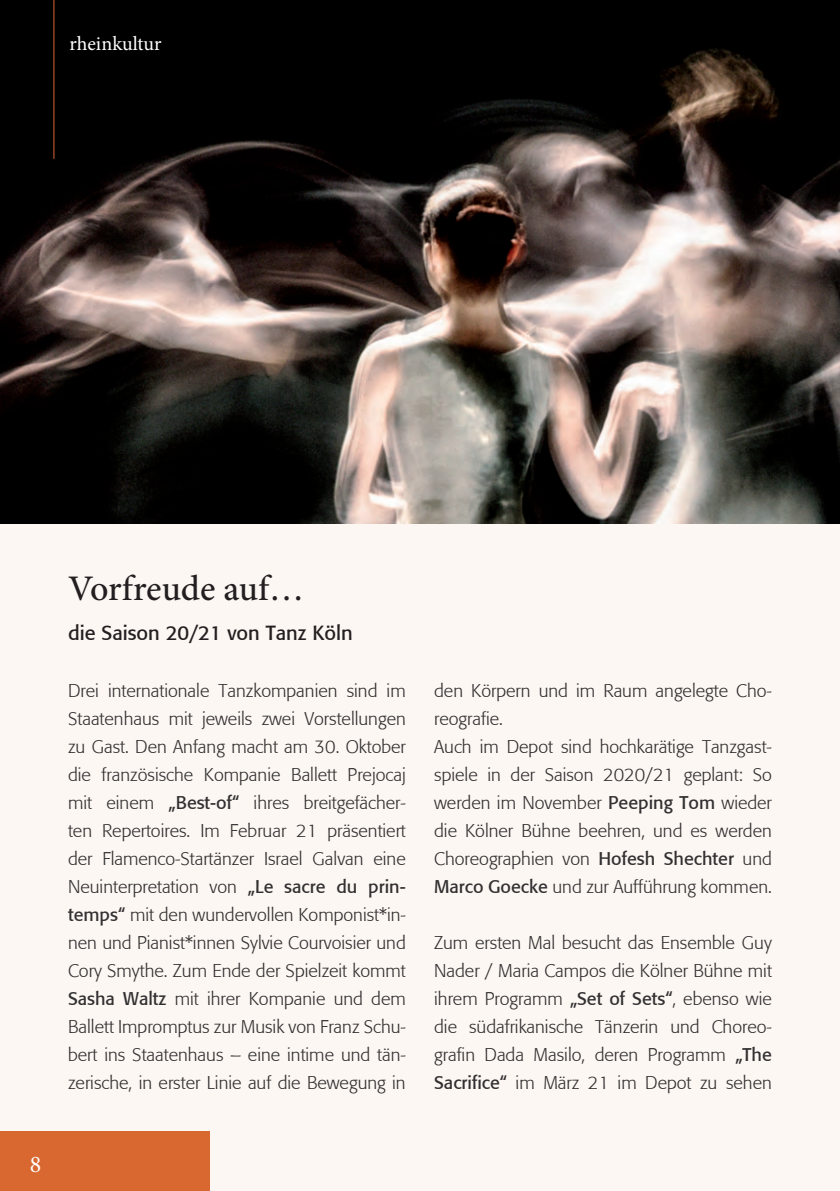
<style>
.page{position:relative;width:840px;height:1191px;background:#fff}
.page>*{position:absolute;margin:0;border:0;box-sizing:border-box;transform-origin:0 0}
.t1{font:500 36px "Minion Pro";color:#231f20}
.t2{font:24px "Minion Pro";color:#fff}
.t3{font:20px "Formata BQ";color:#231f20}
.t4{font:20px "Minion Pro";color:#fff}
.t5{font:300 18px/28px "Formata BQ";color:#312f30;text-align:justify}
.s1{font-weight:400}
</style>
<div class="page">
<div style="left:0;top:0;width:839px;height:1191px;background:#fdf7f3"></div>
<div style="left:0;top:1131px;width:210px;height:60px;background:#d86830"></div>
<img style="left:0;top:0;width:839px;height:523px">
<hr style="left:53px;top:0;width:1px;height:159px;background:#d86830">
<p class="t4" style="left:69px;top:30px;width:93px">rheinkultur</p>
<h2 class="t2" style="left:30px;top:1147px;width:13px">8</h2>
<h1 class="t1" style="left:68px;top:564px;width:237px">Vorfreude auf…</h1>
<p class="t3" style="left:68px;top:621px;width:286px">die Saison 20/21 von Tanz Köln</p>
<p class="t5" style="left:68px;top:676px;width:339px">Drei internationale Tanzkompanien sind im Staatenhaus mit jeweils zwei Vorstellungen zu Gast. Den Anfang macht am 30. Oktober die französische Kompanie Ballett Prejocaj mit einem <span class="s1">„Best-of“</span> ihres breitgefächer&shy;ten Repertoires. Im Februar 21 präsentiert der Flamenco-Startänzer Israel Galvan eine Neuinterpretation von <span class="s1">„Le sacre du prin&shy;temps“</span> mit den wundervollen Komponist*in&shy;nen und Pianist*innen Sylvie Courvoisier und Cory Smythe. Zum Ende der Spielzeit kommt <span class="s1">Sasha Waltz</span> mit ihrer Kompanie und dem Ballett Impromptus zur Musik von Franz Schu&shy;bert ins Staatenhaus – eine intime und tän&shy;zerische, in erster Linie auf die Bewegung in</p>
<p class="t5" style="left:434px;top:677px;width:339px;text-align:left">den Körpern und im Raum angelegte Cho&shy;reografie.<br>Auch im Depot sind hochkarätige Tanzgast&shy;spiele in der Saison 2020/21 geplant: So werden im November <span class="s1">Peeping Tom</span> wieder die Kölner Bühne beehren, und es werden Choreographien von <span class="s1">Hofesh Shechter</span> und <span class="s1">Marco Goecke</span> und zur Aufführung kommen.</p>
<p class="t5" style="left:434px;top:929px;width:339px">Zum ersten Mal besucht das Ensemble Guy Nader / Maria Campos die Kölner Bühne mit ihrem Programm <span class="s1">„Set of Sets“</span>, ebenso wie die südafrikanische Tänzerin und Choreo&shy;grafin Dada Masilo, deren Programm <span class="s1">„The Sacrifice“</span> im März 21 im Depot zu sehen</p>
</div>
